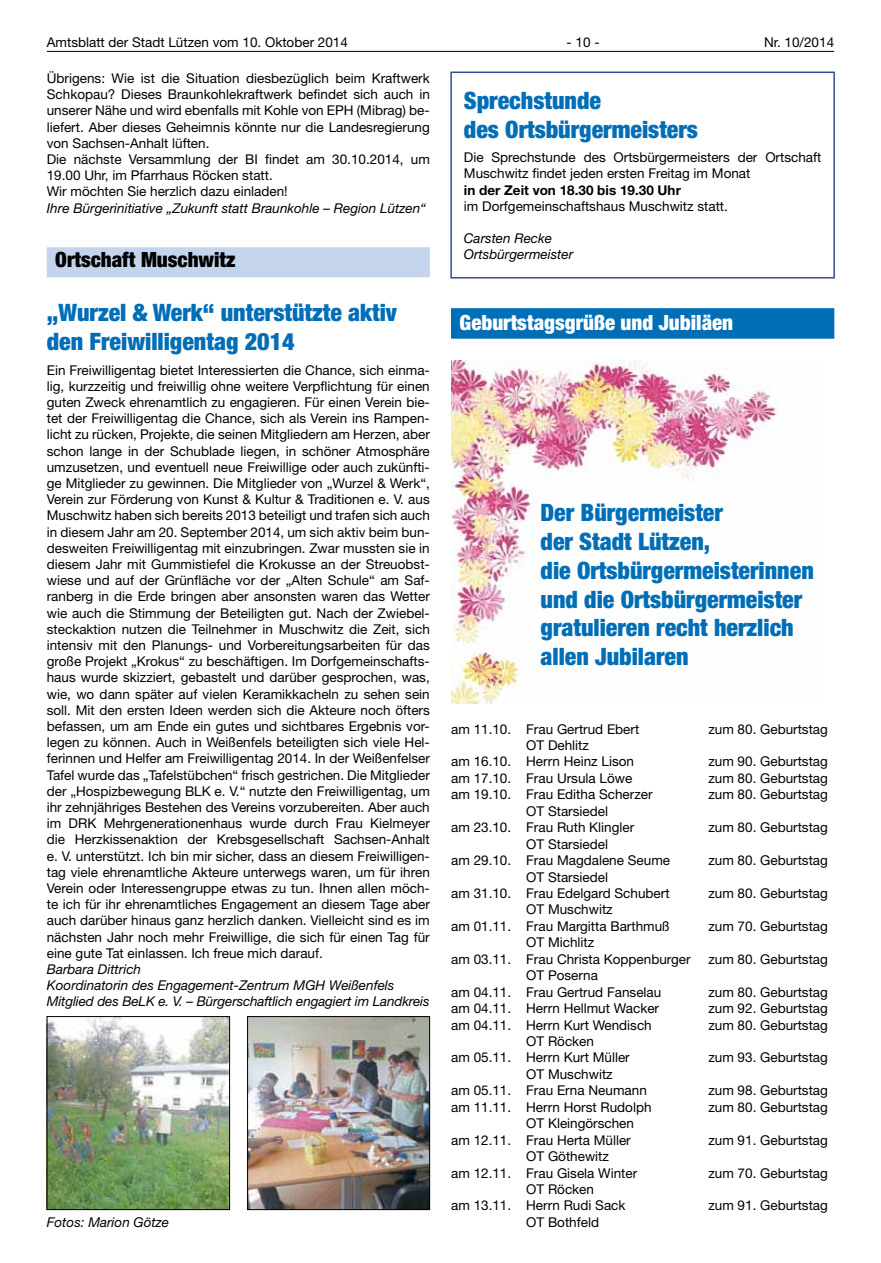
<style>
.page{position:relative;width:881px;height:1263px;background:#fff}
.page>*{position:absolute;margin:0;border:0;box-sizing:border-box;transform-origin:0 0}
.t1{font:900 condensed 24px/28.8px "Helvetica Neue LT";color:#006eb7}
.t2{font:900 condensed 21px "Helvetica Neue LT";color:#fff}
.t3{font:900 condensed 21px "Helvetica Neue LT";color:#000}
.t4{font:13.5px/16.2px "Helvetica Neue LT";color:#000}
.t5{font:italic 13.5px/16.2px "Helvetica Neue LT";color:#000}
.t6{font:700 13.5px "Helvetica Neue LT";color:#000}
</style>
<div class="page">
<hr style="left:47px;top:51px;width:786px;height:1px;background:#000">
<div style="left:450px;top:72px;width:384px;height:207px;border:2px solid #364d95"></div>
<div style="left:47px;top:247px;width:382px;height:30px;background:#c5d4ed"></div>
<div style="left:451px;top:308px;width:382px;height:30px;background:#006eb7"></div>
<img style="left:49px;top:1018px;width:179px;height:190px">
<div style="left:47px;top:1016px;width:183px;height:194px;border:1px solid #000"></div>
<img style="left:249px;top:1018px;width:178px;height:190px">
<div style="left:247px;top:1016px;width:182px;height:194px;border:1px solid #000"></div>
<img style="left:451px;top:360px;width:328px;height:344px">
<p class="t4" style="left:47px;top:34px;width:302px">Amtsblatt der Stadt Lützen vom 10. Oktober 2014</p>
<p class="t4" style="left:566px;top:34px;width:35px">- 10 -</p>
<p class="t4" style="left:763px;top:34px;width:72px">Nr. 10/2014</p>
<p class="t4" style="left:47px;top:70px;width:384px">Übrigens: Wie ist die Situation diesbezüglich beim Kraftwerk Schkopau? Dieses Braunkohlekraftwerk befindet sich auch in unserer Nähe und wird ebenfalls mit Kohle von EPH (Mibrag) be&shy;liefert. Aber dieses Geheimnis könnte nur die Landesregierung von Sachsen-Anhalt lüften.<br>Die nächste Versammlung der BI findet am 30.10.2014, um 19.00 Uhr, im Pfarrhaus Röcken statt.<br>Wir möchten Sie herzlich dazu einladen!</p>
<p class="t5" style="left:47px;top:199px;width:380px">Ihre Bürgerinitiative „Zukunft statt Braunkohle – Region Lützen“</p>
<h2 class="t3" style="left:55px;top:246px;width:182px">Ortschaft Muschwitz</h2>
<h1 class="t1" style="left:47px;top:298px;width:351px">„Wurzel &amp; Werk“ unterstützte aktiv den Freiwilligentag 2014</h1>
<p class="t4" style="left:47px;top:361px;width:384px;text-align:justify">Ein Freiwilligentag bietet Interessierten die Chance, sich einma&shy;lig, kurzzeitig und freiwillig ohne weitere Verpflichtung für einen guten Zweck ehrenamtlich zu engagieren. Für einen Verein bie&shy;tet der Freiwilligentag die Chance, sich als Verein ins Rampen&shy;licht zu rücken, Projekte, die seinen Mitgliedern am Herzen, aber schon lange in der Schublade liegen, in schöner Atmosphäre umzusetzen, und eventuell neue Freiwillige oder auch zukünfti&shy;ge Mitglieder zu gewinnen. Die Mitglieder von „Wurzel &amp; Werk“, Verein zur Förderung von Kunst &amp; Kultur &amp; Traditionen e. V. aus Muschwitz haben sich bereits 2013 beteiligt und trafen sich auch in diesem Jahr am 20. September 2014, um sich aktiv beim bun&shy;desweiten Freiwilligentag mit einzubringen. Zwar mussten sie in diesem Jahr mit Gummistiefel die Krokusse an der Streuobst&shy;wiese und auf der Grünfläche vor der „Alten Schule“ am Saf&shy;ranberg in die Erde bringen aber ansonsten waren das Wetter wie auch die Stimmung der Beteiligten gut. Nach der Zwiebel&shy;steckaktion nutzen die Teilnehmer in Muschwitz die Zeit, sich intensiv mit den Planungs- und Vorbereitungsarbeiten für das große Projekt „Krokus“ zu beschäftigen. Im Dorfgemeinschafts&shy;haus wurde skizziert, gebastelt und darüber gesprochen, was, wie, wo dann später auf vielen Keramikkacheln zu sehen sein soll. Mit den ersten Ideen werden sich die Akteure noch öfters befassen, um am Ende ein gutes und sichtbares Ergebnis vor&shy;legen zu können. Auch in Weißenfels beteiligten sich viele Hel&shy;ferinnen und Helfer am Freiwilligentag 2014. In der Weißenfelser Tafel wurde das „Tafelstübchen“ frisch gestrichen. Die Mitglieder der „Hospizbewegung BLK e. V.“ nutzte den Freiwilligentag, um ihr zehnjähriges Bestehen des Vereins vorzubereiten. Aber auch im DRK Mehrgenerationenhaus wurde durch Frau Kielmeyer die Herzkissenaktion der Krebsgesellschaft Sachsen-Anhalt e. V. unterstützt. Ich bin mir sicher, dass an diesem Freiwilligen&shy;tag viele ehrenamtliche Akteure unterwegs waren, um für ihren Verein oder Interessengruppe etwas zu tun. Ihnen allen möch&shy;te ich für ihr ehrenamtliches Engagement an diesem Tage aber auch darüber hinaus ganz herzlich danken. Vielleicht sind es im nächsten Jahr noch mehr Freiwillige, die sich für einen Tag für eine gute Tat einlassen. Ich freue mich darauf.</p>
<p class="t5" style="left:47px;top:961px;width:384px">Barbara Dittrich<br>Koordinatorin des Engagement-Zentrum MGH Weißenfels<br>Mitglied des BeLK e. V. – Bürgerschaftlich engagiert im Landkreis</p>
<h1 class="t1" style="left:463px;top:85px;width:235px">Sprechstunde<br>des Ortsbürgermeisters</h1>
<p class="t4" style="left:463px;top:149px;width:359px">Die Sprechstunde des Ortsbürgermeisters der Ortschaft<br>Muschwitz findet jeden ersten Freitag im Monat</p>
<p class="t6" style="left:463px;top:181px;width:218px">in der Zeit von 18.30 bis 19.30 Uhr</p>
<p class="t4" style="left:463px;top:198px;width:265px">im Dorfgemeinschaftshaus Muschwitz statt.</p>
<p class="t5" style="left:463px;top:230px;width:111px">Carsten Recke<br>Ortsbürgermeister</p>
<h2 class="t2" style="left:459px;top:309px;width:275px">Geburtstagsgrüße und Jubiläen</h2>
<h1 class="t1" style="left:540px;top:498px;width:275px">Der Bürgermeister<br>der Stadt Lützen,<br>die Ortsbürgermeisterinnen und die Ortsbürgermeister gratulieren recht herzlich allen Jubilaren</h1>
<p class="t4" style="left:451px;top:720px;width:190px">am 11.10. Frau Gertrud Ebert</p>
<p class="t4" style="left:708px;top:720px;width:121px">zum 80. Geburtstag</p>
<p class="t4" style="left:451px;top:737px;width:184px;text-indent:75px">OT Dehlitz<br>am 16.10. Herrn Heinz Lison</p>
<p class="t4" style="left:708px;top:753px;width:121px">zum 90. Geburtstag</p>
<p class="t4" style="left:451px;top:770px;width:182px">am 17.10. Frau Ursula Löwe</p>
<p class="t4" style="left:708px;top:770px;width:121px">zum 80. Geburtstag</p>
<p class="t4" style="left:451px;top:786px;width:203px">am 19.10. Frau Editha Scherzer</p>
<p class="t4" style="left:708px;top:786px;width:121px">zum 80. Geburtstag</p>
<p class="t4" style="left:451px;top:802px;width:185px;text-indent:75px">OT Starsiedel<br>am 23.10. Frau Ruth Klingler</p>
<p class="t4" style="left:708px;top:819px;width:121px">zum 80. Geburtstag</p>
<p class="t4" style="left:451px;top:835px;width:220px;text-indent:75px">OT Starsiedel<br>am 29.10. Frau Magdalene Seume</p>
<p class="t4" style="left:708px;top:852px;width:121px">zum 80. Geburtstag</p>
<p class="t4" style="left:451px;top:868px;width:220px;text-indent:75px">OT Starsiedel<br>am 31.10. Frau Edelgard Schubert</p>
<p class="t4" style="left:708px;top:885px;width:121px">zum 80. Geburtstag</p>
<p class="t4" style="left:451px;top:901px;width:220px;text-indent:75px">OT Muschwitz<br>am 01.11. Frau Margitta Barthmuß</p>
<p class="t4" style="left:708px;top:918px;width:121px">zum 70. Geburtstag</p>
<p class="t4" style="left:451px;top:934px;width:241px;text-indent:75px">OT Michlitz<br>am 03.11. Frau Christa Koppenburger</p>
<p class="t4" style="left:708px;top:951px;width:121px">zum 80. Geburtstag</p>
<p class="t4" style="left:451px;top:967px;width:212px;text-indent:75px">OT Poserna<br>am 04.11. Frau Gertrud Fanselau</p>
<p class="t4" style="left:708px;top:983px;width:121px">zum 80. Geburtstag</p>
<p class="t4" style="left:451px;top:1000px;width:209px">am 04.11. Herrn Hellmut Wacker</p>
<p class="t4" style="left:708px;top:1000px;width:121px">zum 92. Geburtstag</p>
<p class="t4" style="left:451px;top:1016px;width:202px">am 04.11. Herrn Kurt Wendisch</p>
<p class="t4" style="left:708px;top:1016px;width:121px">zum 80. Geburtstag</p>
<p class="t4" style="left:451px;top:1033px;width:180px;text-indent:75px">OT Röcken<br>am 05.11. Herrn Kurt Müller</p>
<p class="t4" style="left:708px;top:1049px;width:121px">zum 93. Geburtstag</p>
<p class="t4" style="left:451px;top:1066px;width:197px;text-indent:75px">OT Muschwitz<br>am 05.11. Frau Erna Neumann</p>
<p class="t4" style="left:708px;top:1082px;width:121px">zum 98. Geburtstag</p>
<p class="t4" style="left:451px;top:1099px;width:202px">am 11.11. Herrn Horst Rudolph</p>
<p class="t4" style="left:708px;top:1099px;width:121px">zum 80. Geburtstag</p>
<p class="t4" style="left:451px;top:1115px;width:184px;text-align:right">OT Kleingörschen<br>am 12.11. Frau Herta Müller</p>
<p class="t4" style="left:708px;top:1131px;width:121px">zum 91. Geburtstag</p>
<p class="t5" style="left:47px;top:1214px;width:124px">Fotos: Marion Götze</p>
<p class="t4" style="left:451px;top:1148px;width:188px;text-indent:75px">OT Göthewitz<br>am 12.11. Frau Gisela Winter</p>
<p class="t4" style="left:451px;top:1181px;width:176px;text-indent:75px">OT Röcken<br>am 13.11. Herrn Rudi Sack</p>
<p class="t4" style="left:526px;top:1214px;width:74px">OT Bothfeld</p>
<p class="t4" style="left:708px;top:1164px;width:121px">zum 70. Geburtstag</p>
<p class="t4" style="left:708px;top:1197px;width:121px">zum 91. Geburtstag</p>
</div>
